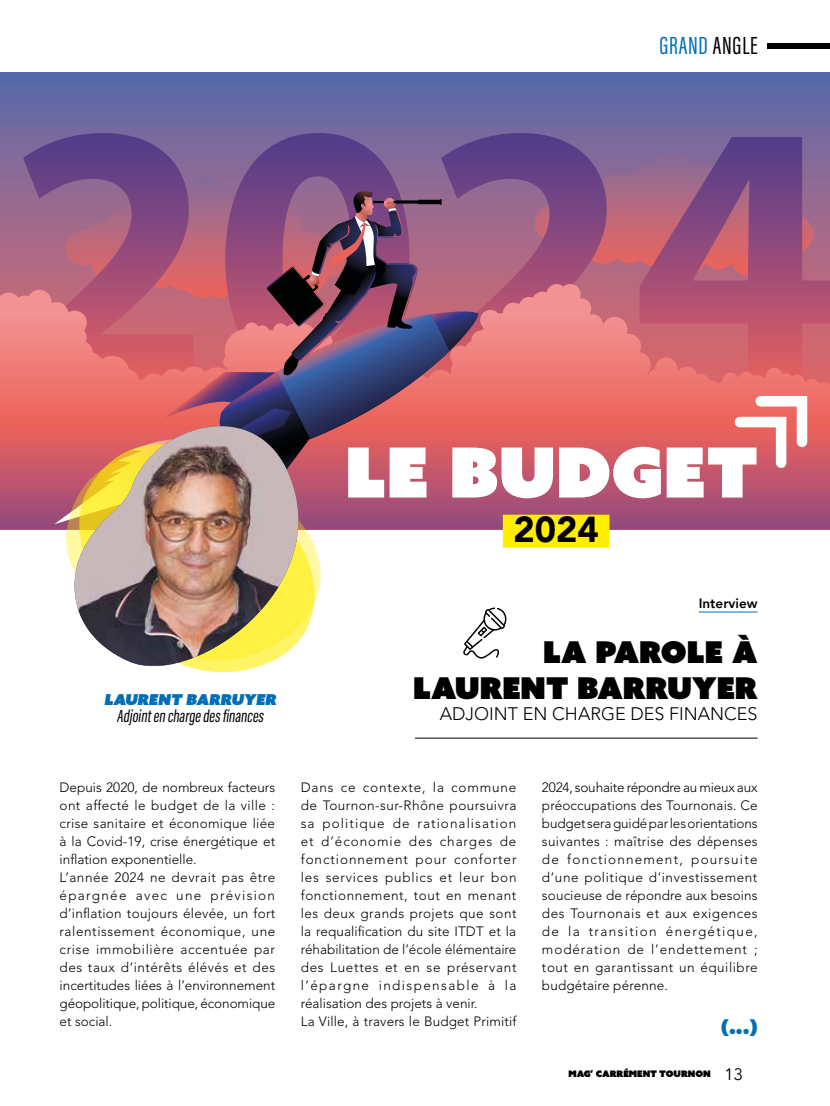
<style>
.page{position:relative;width:830px;height:1106px;background:#fff}
.page>*{position:absolute;margin:0;border:0;box-sizing:border-box;transform-origin:0 0}
.t1{font:69px "Azo Sans Uber";color:#fff}
.t2{font:900 36px "Avenir";color:#000}
.t3{font:30px/36px "Azo Sans Uber";color:#000;text-align:right}
.t4{font:25.5px "Acumin Pro Extra Cond";letter-spacing:.03em;color:#006eb8}
.t5{font:18px "Acumin Pro Extra Cond";color:#000}
.t6{font:300 18px "Avenir LT Std";color:#000}
.t7{font:17.55px "Azo Sans Uber";color:#006eb8}
.t8{font:16.5px "Avenir";color:#000}
.t9{font:15px "Azo Sans Uber";color:#006eb8}
.t10{font:300 13.5px/18px "Avenir LT Std";letter-spacing:.035em;color:#000}
.t11{font:800 13.5px "Avenir";color:#000}
.t12{font:9px "Azo Sans Uber";color:#000}
.s1{color:#000}
</style>
<div class="page">
<div style="left:766px;top:43px;width:63px;height:6px;background:#000"></div>
<svg style="left:0;top:72px;width:829px;height:212px;background:#6669a3"></svg>
<svg style="left:20px;top:133px;width:809px;height:151px;background:#885787"></svg>
<svg style="left:0;top:284px;width:829px;height:245px;background:#d06470"></svg>
<svg style="left:449px;top:311px;width:32px;height:151px;background:#cb6269"></svg>
<svg style="left:54px;top:175px;width:395px;height:349px;background:#9d5872"></svg>
<svg style="left:729px;top:391px;width:83px;height:82px"></svg>
<div style="left:502px;top:514px;width:107px;height:33px;background:#fe0"></div>
<hr style="left:415px;top:738px;width:342px;height:1px;background:#000">
<hr style="left:698px;top:612px;width:59px;height:1px;background:#006eb8">
<svg style="left:58px;top:449px;width:283px;height:135px"></svg>
<svg style="left:66px;top:388px;width:254px;height:251px;background:#b47375"></svg>
<img style="left:74px;top:426px;width:226px;height:247px">
<svg style="left:463px;top:607px;width:44px;height:51px"></svg>
<h3 class="t4" style="left:659px;top:30px;width:100px">GRAND <span class="s1">ANGLE</span></h3>
<p class="t9" style="left:104px;top:690px;width:176px">LAURENT BARRUYER</p>
<h3 class="t5" style="left:117px;top:705px;width:151px">Adjointen chargedesfinances</h3>
<h1 class="t1" style="left:345px;top:426px;width:415px">LE BUDGET</h1>
<h2 class="t2" style="left:513px;top:498px;width:87px">2024</h2>
<p class="t11" style="left:698px;top:592px;width:60px">Interview</p>
<h3 class="t3" style="left:413px;top:633px;width:346px">LA PAROLE À<br>LAURENT BARRUYER</h3>
<h3 class="t6" style="left:439px;top:703px;width:319px">ADJOINT EN CHARGE DES FINANCES</h3>
<p class="t10" style="left:60px;top:778px;width:217px">Depuis 2020, de nombreux facteurs ont affecté le budget de la ville : crise sanitaire et économique liée à la Covid-19, crise énergétique et inflation exponentielle.<br>L’année 2024 ne devrait pas être épargnée avec une prévision d’inflation toujours élevée, un fort ralentissement économique, une crise immobilière accentuée par des taux d’intérêts élévés et des incertitudes liées à l’environnement géopolitique, politique, économique et social.</p>
<p class="t10" style="left:300px;top:778px;width:217px">Dans ce contexte, la commune de Tournon-sur-Rhône poursuivra sa politique de rationalisation et d’économie des charges de fonctionnement pour conforter les services publics et leur bon fonctionnement, tout en menant les deux grands projets que sont la requalification du site ITDT et la réhabilitation de l’école élémentaire des Luettes et en se préservant l’épargne indispensable à la réalisation des projets à venir.<br>La Ville, à travers le Budget Primitif</p>
<p class="t10" style="left:541px;top:778px;width:217px;text-align:justify">2024, souhaite répondre au mieux aux préoccupations des Tournonais. Ce budget sera guidé par les orientations suivantes : maîtrise des dépenses de fonctionnement, poursuite d’une politique d’investissement soucieuse de répondre aux besoins des Tournonais et aux exigences de la transition énergétique, modération de l’endettement ; tout en garantissant un équilibre budgétaire pérenne.</p>
<p class="t7" style="left:720px;top:1015px;width:38px">(...)</p>
<p class="t12" style="left:568px;top:1067px;width:144px">MAG’ CARRÉMENT TOURNON</p>
<p class="t8" style="left:724px;top:1064px;width:20px">13</p>
</div>
